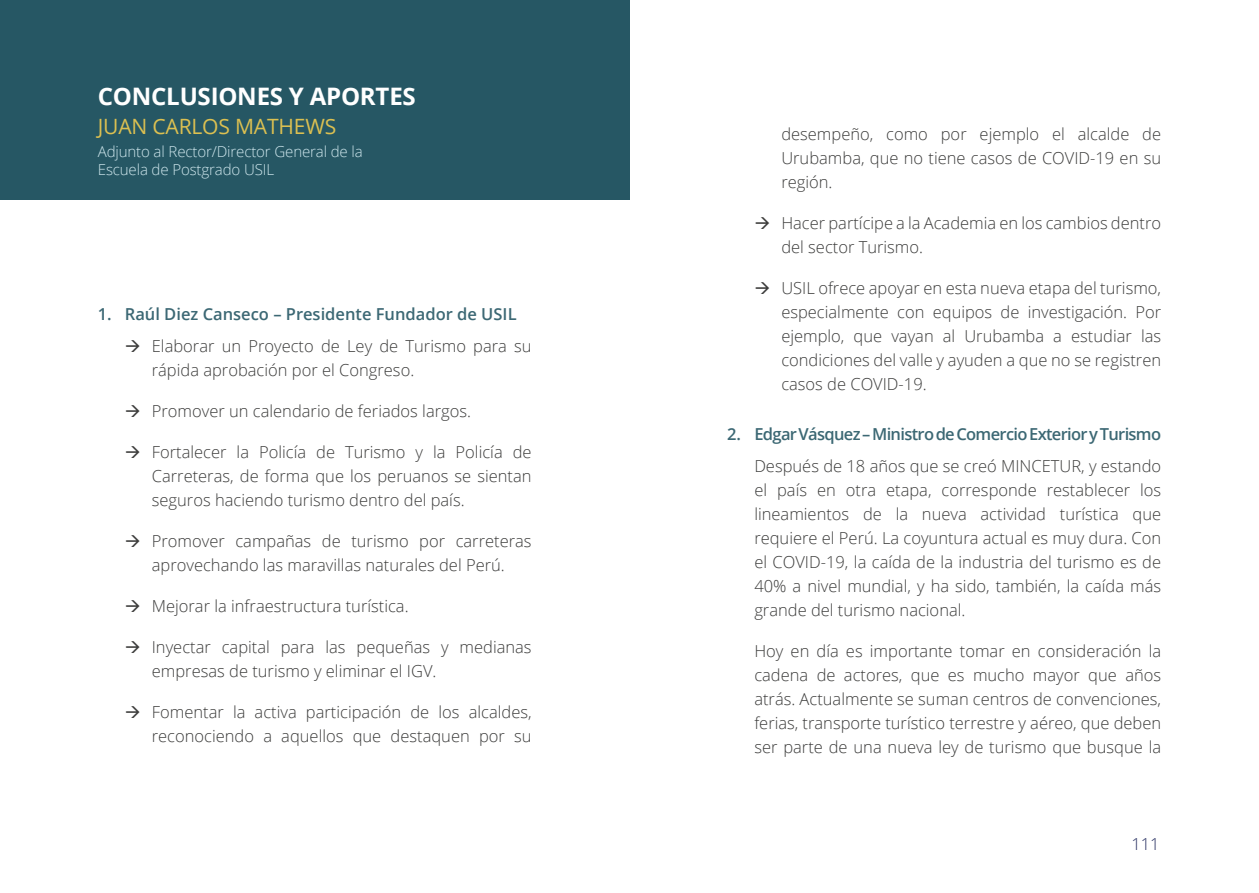
<style>
.page{position:relative;width:1259px;height:893px;background:#fff}
.page>*{position:absolute;margin:0;border:0;box-sizing:border-box;transform-origin:0 0}
.t1{font:700 24.15px "Open Sans";letter-spacing:-.01em;color:#fff}
.t2{font:21.15px "Open Sans";letter-spacing:-.01em;color:#dcc051}
.t3{font:300 16.5px/24px "Open Sans";color:#3c3c3b;text-align:justify}
.t4{font:600 16.5px "Open Sans";letter-spacing:-.04em;color:#3c6874}
.t5{font:600 16.5px "Open Sans";color:#3c6874}
.t6{font:300 16.5px "Open Sans";color:#262e60}
.t7{font:300 15.15px/18.1px "Open Sans";letter-spacing:-.01em;color:#cee6ec}
</style>
<div class="page">
<div style="left:0;top:0;width:629px;height:200px;background:#265764"></div>
<h1 class="t1" style="left:98px;top:79px;width:319px">CONCLUSIONES Y APORTES</h1>
<p class="t2" style="left:98px;top:112px;width:240px">JUAN CARLOS MATHEWS</p>
<p class="t7" style="left:98px;top:142px;width:266px">Adjunto al Rector/Director General de la<br>Escuela de Postgrado USIL</p>
<p class="t5" style="left:98px;top:302px;width:420px">1. Raúl Diez Canseco – Presidente Fundador de USIL</p>
<p class="t3" style="left:152px;top:334px;width:381px;text-indent:-27px">→ Elaborar un Proyecto de Ley de Turismo para su rápida aprobación por el Congreso.</p>
<p class="t3" style="left:125px;top:399px;width:348px">→ Promover un calendario de feriados largos.</p>
<p class="t3" style="left:152px;top:440px;width:381px;text-indent:-27px">→ Fortalecer la Policía de Turismo y la Policía de Carreteras, de forma que los peruanos se sientan seguros haciendo turismo dentro del país.</p>
<p class="t3" style="left:125px;top:529px;width:408px;text-align:center">→ Promover campañas de turismo por carreteras aprovechando las maravillas naturales del Perú.</p>
<p class="t3" style="left:125px;top:594px;width:285px">→ Mejorar la infraestructura turística.</p>
<p class="t3" style="left:152px;top:635px;width:381px;text-indent:-27px">→ Inyectar capital para las pequeñas y medianas empresas de turismo y eliminar el IGV.</p>
<p class="t3" style="left:125px;top:700px;width:408px;text-align:right">→ Fomentar la activa participación de los alcaldes, reconociendo a aquellos que destaquen por su</p>
<p class="t3" style="left:781px;top:122px;width:381px">desempeño, como por ejemplo el alcalde de Urubamba, que no tiene casos de COVID-19 en su región.</p>
<p class="t3" style="left:781px;top:211px;width:381px;text-indent:-27px">→ Hacer partícipe a la Academia en los cambios dentro del sector Turismo.</p>
<p class="t3" style="left:781px;top:276px;width:381px;text-indent:-27px">→ USIL ofrece apoyar en esta nueva etapa del turismo, especialmente con equipos de investigación. Por ejemplo, que vayan al Urubamba a estudiar las condiciones del valle y ayuden a que no se registren casos de COVID-19.</p>
<p class="t4" style="left:727px;top:422px;width:435px">2. Edgar Vásquez – Ministro de Comercio Exterior y Turismo</p>
<p class="t3" style="left:754px;top:454px;width:408px">Después de 18 años que se creó MINCETUR, y estando el país en otra etapa, corresponde restablecer los lineamientos de la nueva actividad turística que requiere el Perú. La coyuntura actual es muy dura. Con el COVID-19, la caída de la industria del turismo es de 40% a nivel mundial, y ha sido, también, la caída más grande del turismo nacional.</p>
<p class="t3" style="left:754px;top:639px;width:408px">Hoy en día es importante tomar en consideración la cadena de actores, que es mucho mayor que años atrás. Actualmente se suman centros de convenciones, ferias, transporte turístico terrestre y aéreo, que deben ser parte de una nueva ley de turismo que busque la</p>
<p class="t6" style="left:1131px;top:833px;width:29px">111</p>
</div>
